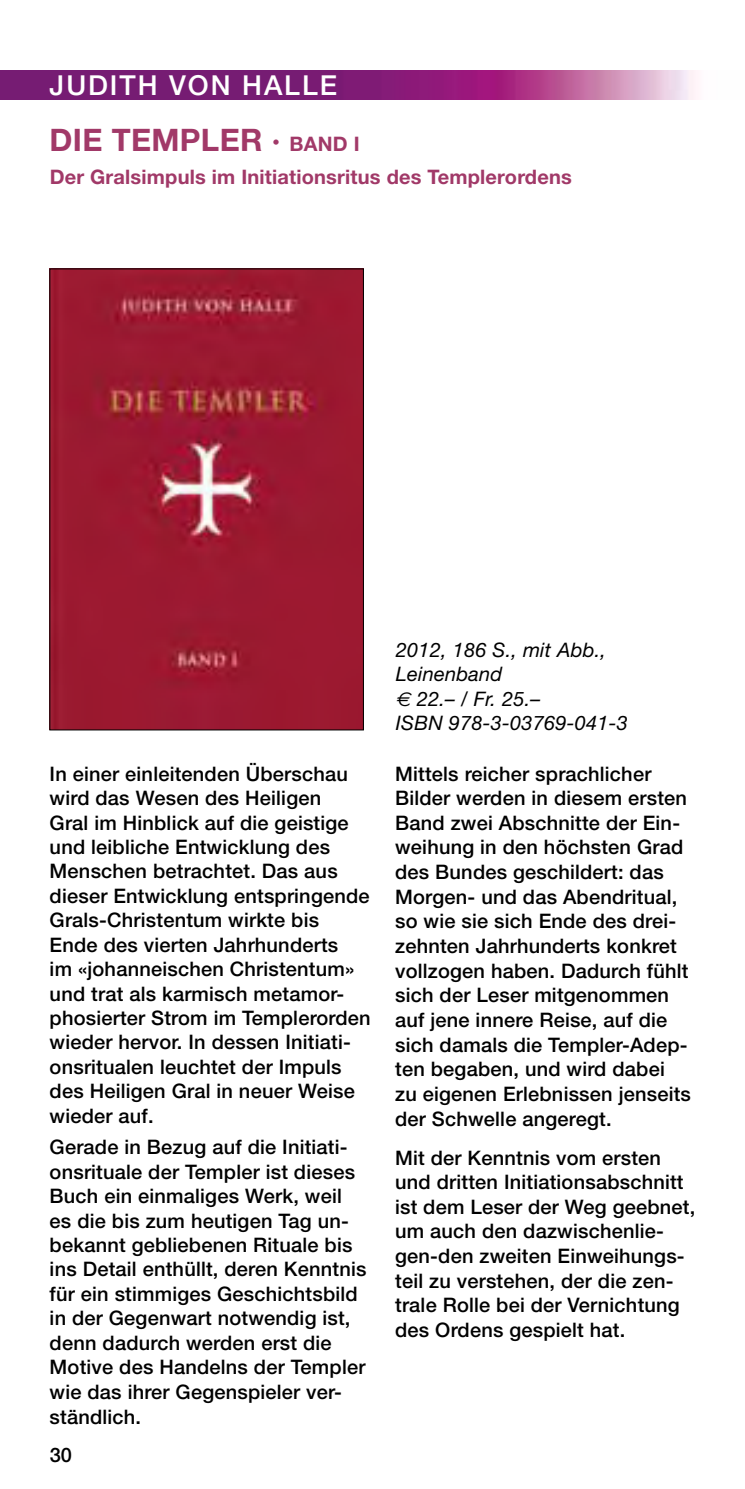
<style>
.page{position:relative;width:745px;height:1489px;background:#fff}
.page>*{position:absolute;margin:0;border:0;box-sizing:border-box;transform-origin:0 0}
.t1{font:700 31px "Helvetica Neue";letter-spacing:.01em;color:#a13968}
.t2{font:500 27.5px "Helvetica Neue";letter-spacing:.07em;color:#fff}
.t3{font:500 20px/24.5px "Helvetica Neue";letter-spacing:.01em;color:#000}
.t4{font:italic 20px/24.5px "Helvetica Neue";letter-spacing:.01em;color:#000}
.t5{font:700 20px "Helvetica Neue";letter-spacing:.01em;color:#a13968}
.s1{font-size:20px}
.s2{font-family:"Euro Sans"}
</style>
<div class="page">
<img style="left:52px;top:271px;width:309px;height:457px">
<img style="left:0;top:71px;width:696px;height:28px">
<h2 class="t2" style="left:50px;top:69px;width:289px">JUDITH VON HALLE</h2>
<h1 class="t1" style="left:50px;top:121px;width:311px">DIE TEMPLER · <span class="s1">BAND I</span></h1>
<p class="t5" style="left:50px;top:165px;width:523px">Der Gralsimpuls im Initiationsritus des Templerordens</p>
<p class="t3" style="left:50px;top:761px;width:322px">In einer einleitenden Überschau wird das Wesen des Heiligen<br>Gral im Hinblick auf die geistige und leibliche Entwicklung des<br>Menschen betrachtet. Das aus dieser Entwicklung entspringende<br>Grals-Christentum wirkte bis<br>Ende des vierten Jahrhunderts<br>im «johanneischen Christentum» und trat als karmisch metamor&shy;phosierter Strom im Templerorden wieder hervor. In dessen Initiati&shy;onsritualen leuchtet der Impuls des Heiligen Gral in neuer Weise wieder auf.</p>
<p class="t3" style="left:50px;top:1134px;width:318px">Gerade in Bezug auf die Initiati&shy;onsrituale der Templer ist dieses<br>Buch ein einmaliges Werk, weil es die bis zum heutigen Tag un&shy;bekannt gebliebenen Rituale bis ins Detail enthüllt, deren Kenntnis für ein stimmiges Geschichtsbild in der Gegenwart notwendig ist, denn dadurch werden erst die<br>Motive des Handelns der Templer wie das ihrer Gegenspieler ver&shy;ständlich.</p>
<p class="t3" style="left:50px;top:1442px;width:24px">30</p>
<p class="t4" style="left:395px;top:637px;width:233px">2012, 186 S., mit Abb.,<br>Leinenband<br><span class="s2">€</span> 22.– / Fr. 25.–<br>ISBN 978-3-03769-041-3</p>
<p class="t3" style="left:395px;top:760px;width:297px">Mittels reicher sprachlicher<br>Bilder werden in diesem ersten<br>Band zwei Abschnitte der Ein&shy;weihung in den höchsten Grad des Bundes geschildert: das<br>Morgen- und das Abendritual, so wie sie sich Ende des drei&shy;zehnten Jahrhunderts konkret vollzogen haben. Dadurch fühlt sich der Leser mitgenommen auf jene innere Reise, auf die sich damals die Templer-Adep&shy;ten begaben, und wird dabei zu eigenen Erlebnissen jenseits der Schwelle angeregt.</p>
<p class="t3" style="left:395px;top:1144px;width:301px">Mit der Kenntnis vom ersten und dritten Initiationsabschnitt ist dem Leser der Weg geebnet, um auch den dazwischenlie&shy;gen-den zweiten Einweihungs&shy;teil zu verstehen, der die zen&shy;trale Rolle bei der Vernichtung des Ordens gespielt hat.</p>
</div>
